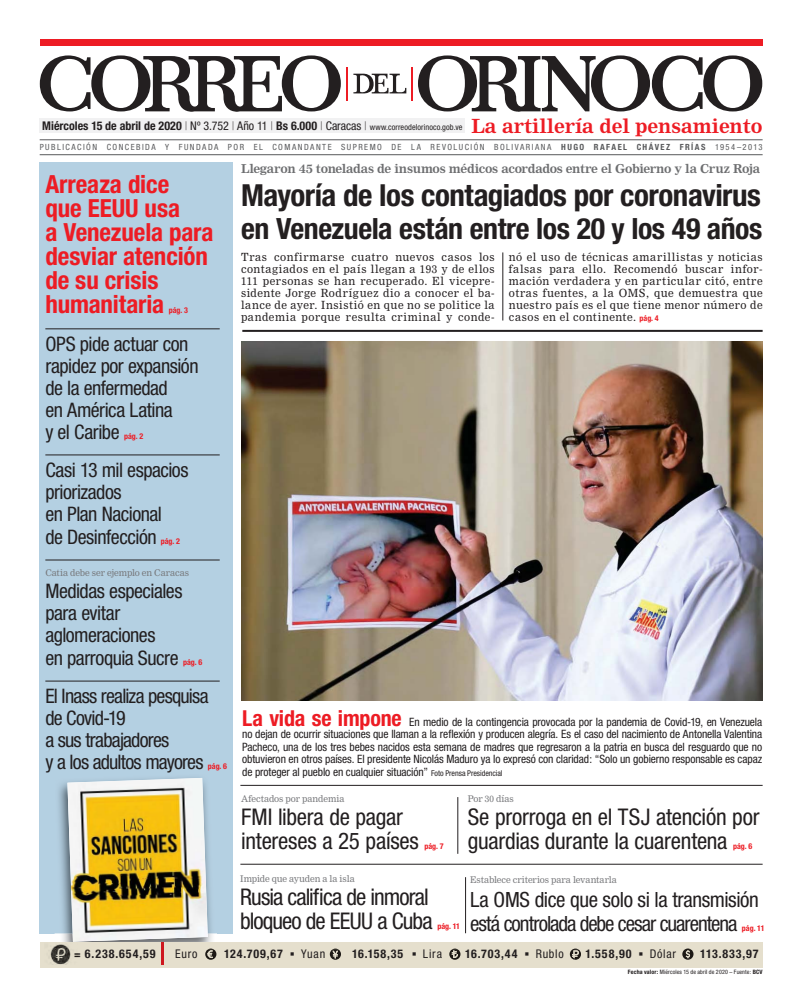
<style>
.page{position:relative;width:808px;height:1007px;background:#fff}
.page>*{position:absolute;margin:0;border:0;box-sizing:border-box;transform-origin:0 0}
.t1{font:700 condensed 30.4px "Helvetica Neue";letter-spacing:-.015em;color:#231f20}
.t2{font:700 condensed 29.3px "Helvetica Neue";letter-spacing:-.015em;color:#231f20}
.t3{font:700 condensed 25px/24px "Helvetica Neue";letter-spacing:-.005em;color:#ed1c24}
.t4{font:condensed 23px/24px "Helvetica Neue";letter-spacing:-.015em;color:#231f20}
.t5{font:condensed 23px/24px "Helvetica Neue";letter-spacing:-.04em;color:#231f20}
.t6{font:condensed 21px/24px "Helvetica Neue";letter-spacing:-.04em;color:#231f20}
.t7{font:condensed 20px/22px "Helvetica Neue";letter-spacing:-.025em;color:#231f20}
.t8{font:700 19.1px "Nimrod MT Std";letter-spacing:-.005em;color:#ed1c24}
.t9{font:700 condensed 12px "Helvetica Neue";color:#231f20}
.t10{font:700 condensed 12px "Helvetica Neue";letter-spacing:.02em;color:#231f20}
.t11{font:700 12px "Nimrod MT Std";letter-spacing:-.025em;color:#6d6e70}
.t12{font:condensed 12px "Helvetica Neue";letter-spacing:.065em;color:#231f20}
.t13{font:condensed 11.5px/12.5px "Helvetica Neue";letter-spacing:-.015em;color:#231f20;text-align:justify}
.t14{font:11px/12px "Nimrod MT Std";letter-spacing:.05em;color:#231f20;text-align:justify}
.t15{font:9px "Nimrod MT Std";letter-spacing:-.01em;color:#77787b}
.t16{font:condensed 8.5px "Helvetica Neue";letter-spacing:.17em;color:#58595b}
.t17{font:700 condensed 8px "Helvetica Neue";letter-spacing:-.005em;color:#ed1c24}
.t18{font:condensed 6px "Helvetica Neue";letter-spacing:.02em;color:#231f20}
.s1{font-weight:100}
.s2{font-weight:400}
.s3{font-weight:400;font-size:8.2px}
.s4{font-weight:700}
.s5{font-family:"Helvetica Neue";font-weight:700;font-stretch:condensed;font-size:8px;color:#ed1c24}
.s6{font-weight:700;font-size:22px;color:#ed1c24}
.s7{font-size:8px}
.s8{font-size:11px}
</style>
<div class="page">
<div style="left:40px;top:119px;width:425px;height:14px;background:#f1f1f2"></div>
<div style="left:40px;top:40px;width:722px;height:6px;background:#ed1c24"></div>
<svg style="left:418px;top:55px;width:344px;height:57px"></svg>
<svg style="left:40px;top:55px;width:301px;height:57px"></svg>
<svg style="left:353px;top:73px;width:53px;height:21px"></svg>
<hr style="left:347px;top:67px;width:1px;height:34px;background:#ed1c24">
<hr style="left:411px;top:67px;width:2px;height:34px;background:#ed1c24">
<hr style="left:40px;top:154px;width:723px;height:1px;background:#58595b">
<hr style="left:40px;top:139px;width:723px;height:1px;background:#58595b">
<img style="left:241px;top:341px;width:522px;height:359px">
<hr style="left:242px;top:330px;width:521px;height:2px;background:#231f20">
<div style="left:40px;top:162px;width:193px;height:771px;background:#b4d0e2"></div>
<hr style="left:45px;top:328px;width:175px;height:1px;background:#231f20">
<hr style="left:45px;top:454px;width:175px;height:1px;background:#231f20">
<hr style="left:45px;top:559px;width:175px;height:1px;background:#231f20">
<hr style="left:45px;top:680px;width:175px;height:1px;background:#231f20">
<img style="left:55px;top:782px;width:162px;height:160px">
<img style="left:67px;top:777px;width:141px;height:164px">
<div style="left:40px;top:942px;width:723px;height:25px;background:#e5dfcd"></div>
<hr style="left:162px;top:942px;width:2px;height:23px;background:#ce171e">
<img style="left:50px;top:944px;width:21px;height:20px">
<svg style="left:205px;top:948px;width:11px;height:11px"></svg>
<svg style="left:330px;top:948px;width:11px;height:11px"></svg>
<svg style="left:449px;top:948px;width:11px;height:11px"></svg>
<svg style="left:570px;top:948px;width:11px;height:11px"></svg>
<svg style="left:682px;top:948px;width:11px;height:11px"></svg>
<hr style="left:502px;top:252px;width:1px;height:68px;background:#231f20">
<hr style="left:240px;top:863px;width:523px;height:1px;background:#231f20">
<hr style="left:457px;top:797px;width:1px;height:56px;background:#231f20">
<hr style="left:465px;top:877px;width:1px;height:56px;background:#231f20">
<hr style="left:240px;top:784px;width:523px;height:1px;background:#231f20">
<p class="t9" style="left:42px;top:122px;width:422px">Miércoles 15 de abril de 2020 <span class="s1">|</span> <span class="s2">Nº 3.752</span> <span class="s1">|</span> <span class="s2">Año 11</span> <span class="s1">|</span> Bs 6.000 <span class="s1">|</span> <span class="s2">Caracas</span> <span class="s1">|</span> <span class="s3">www.correodelorinoco.gob.ve</span></p>
<h3 class="t8" style="left:471px;top:115px;width:293px">La artillería del pensamiento</h3>
<p class="t16" style="left:40px;top:144px;width:724px">PUBLICACIÓN CONCEBIDA Y FUNDADA POR EL COMANDANTE SUPREMO DE LA REVOLUCIÓN BOLIVARIANA <span class="s4">HUGO RAFAEL CHÁVEZ FRÍAS</span> 1954–2013</p>
<h3 class="t3" style="left:45px;top:175px;width:170px">Arreaza dice<br>que EEUU usa<br>a Venezuela para desviar atención de su crisis humanitaria</h3>
<p class="t17" style="left:169px;top:307px;width:21px">pág. 3</p>
<h3 class="t7" style="left:45px;top:335px;width:155px">OPS pide actuar con rapidez por expansión de la enfermedad<br>en América Latina<br>y el Caribe</h3>
<p class="t17" style="left:124px;top:433px;width:21px">pág. 2</p>
<h3 class="t7" style="left:45px;top:461px;width:145px;line-height:22.3px">Casi 13 mil espacios priorizados<br>en Plan Nacional<br>de Desinfección</h3>
<p class="t17" style="left:161px;top:538px;width:21px">pág. 2</p>
<p class="t15" style="left:45px;top:568px;width:145px">Catia debe ser ejemplo en Caracas</p>
<h3 class="t7" style="left:45px;top:582px;width:139px;line-height:22.3px">Medidas especiales para evitar aglomeraciones<br>en parroquia Sucre</h3>
<p class="t17" style="left:183px;top:659px;width:21px">pág. 6</p>
<h3 class="t7" style="left:45px;top:687px;width:165px">El Inass realiza pesquisa de Covid-19<br>a sus trabajadores<br>y a los adultos mayores</h3>
<p class="t17" style="left:208px;top:763px;width:21px">pág. 6</p>
<p class="t11" style="left:241px;top:163px;width:521px">Llegaron 45 toneladas de insumos médicos acordados entre el Gobierno y la Cruz Roja</p>
<h1 class="t1" style="left:241px;top:184px;width:521px">Mayoría de los contagiados por coronavirus</h1>
<h2 class="t2" style="left:241px;top:218px;width:523px">en Venezuela están entre los 20 y los 49 años</h2>
<p class="t14" style="left:241px;top:251px;width:255px">Tras confirmarse cuatro nuevos casos los contagiados en el país llegan a 193 y de ellos 111 personas se han recuperado. El vicepre&shy;sidente Jorge Rodríguez dio a conocer el ba&shy;lance de ayer. Insistió en que no se politice la pandemia porque resulta criminal y conde-</p>
<p class="t14" style="left:509px;top:251px;width:255px">nó el uso de técnicas amarillistas y noticias falsas para ello. Recomendó buscar infor&shy;mación verdadera y en particular citó, entre otras fuentes, a la OMS, que demuestra que nuestro país es el que tiene menor número de casos en el continente. <span class="s5">pág. 4</span></p>
<p class="t13" style="left:242px;top:716px;width:522px"><span class="s6">La vida se impone</span> En medio de la contingencia provocada por la pandemia de Covid-19, en Venezuela no dejan de ocurrir situaciones que llaman a la reflexión y producen alegría. Es el caso del nacimiento de Antonella Valentina Pacheco, una de los tres bebes nacidos esta semana de madres que regresaron a la patria en busca del resguardo que no obtuvieron en otros países. El presidente Nicolás Maduro ya lo expresó con claridad: “Solo un gobierno responsable es capaz de proteger al pueblo en cualquier situación” <span class="s7">Foto Prensa Presidencial</span></p>
<p class="t15" style="left:241px;top:794px;width:105px">Afectados por pandemia</p>
<h3 class="t4" style="left:241px;top:807px;width:179px">FMI libera de pagar intereses a 25 países</h3>
<p class="t17" style="left:424px;top:843px;width:21px">pág. 7</p>
<p class="t15" style="left:468px;top:794px;width:48px">Por 30 días</p>
<h3 class="t4" style="left:468px;top:807px;width:293px">Se prorroga en el TSJ atención por guardias durante la cuarentena</h3>
<p class="t17" style="left:733px;top:842px;width:21px">pág. 6</p>
<p class="t15" style="left:240px;top:873px;width:116px">Impide que ayuden a la isla</p>
<h3 class="t5" style="left:240px;top:887px;width:194px">Rusia califica de inmoral bloqueo de EEUU a Cuba</h3>
<p class="t17" style="left:437px;top:922px;width:24px">pág. 11</p>
<p class="t15" style="left:470px;top:875px;width:148px">Establece criterios para levantarla</p>
<h3 class="t6" style="left:470px;top:889px;width:290px">La OMS dice que solo si la transmisión está controlada debe cesar cuarentena</h3>
<p class="t17" style="left:742px;top:924px;width:24px">pág. 11</p>
<p class="t10" style="left:74px;top:949px;width:83px"><span class="s8">=</span> 6.238.654,59</p>
<p class="t12" style="left:175px;top:949px;width:24px">Euro</p>
<p class="t10" style="left:224px;top:949px;width:60px">124.709,67</p>
<p class="t12" style="left:290px;top:949px;width:37px">▪ Yuan</p>
<p class="t10" style="left:352px;top:949px;width:53px">16.158,35</p>
<p class="t12" style="left:412px;top:949px;width:32px">▪ Lira</p>
<p class="t10" style="left:465px;top:949px;width:100px">16.703,44 ▪ <span class="s2">Rublo</span></p>
<p class="t10" style="left:585px;top:949px;width:92px">1.558,90 ▪ <span class="s2">Dólar</span></p>
<p class="t10" style="left:700px;top:949px;width:60px">113.833,97</p>
<p class="t18" style="left:628px;top:969px;width:136px"><span class="s4">Fecha valor:</span> Miércoles 15 de abril de 2020 – Fuente: <span class="s4">BCV</span></p>
</div>
